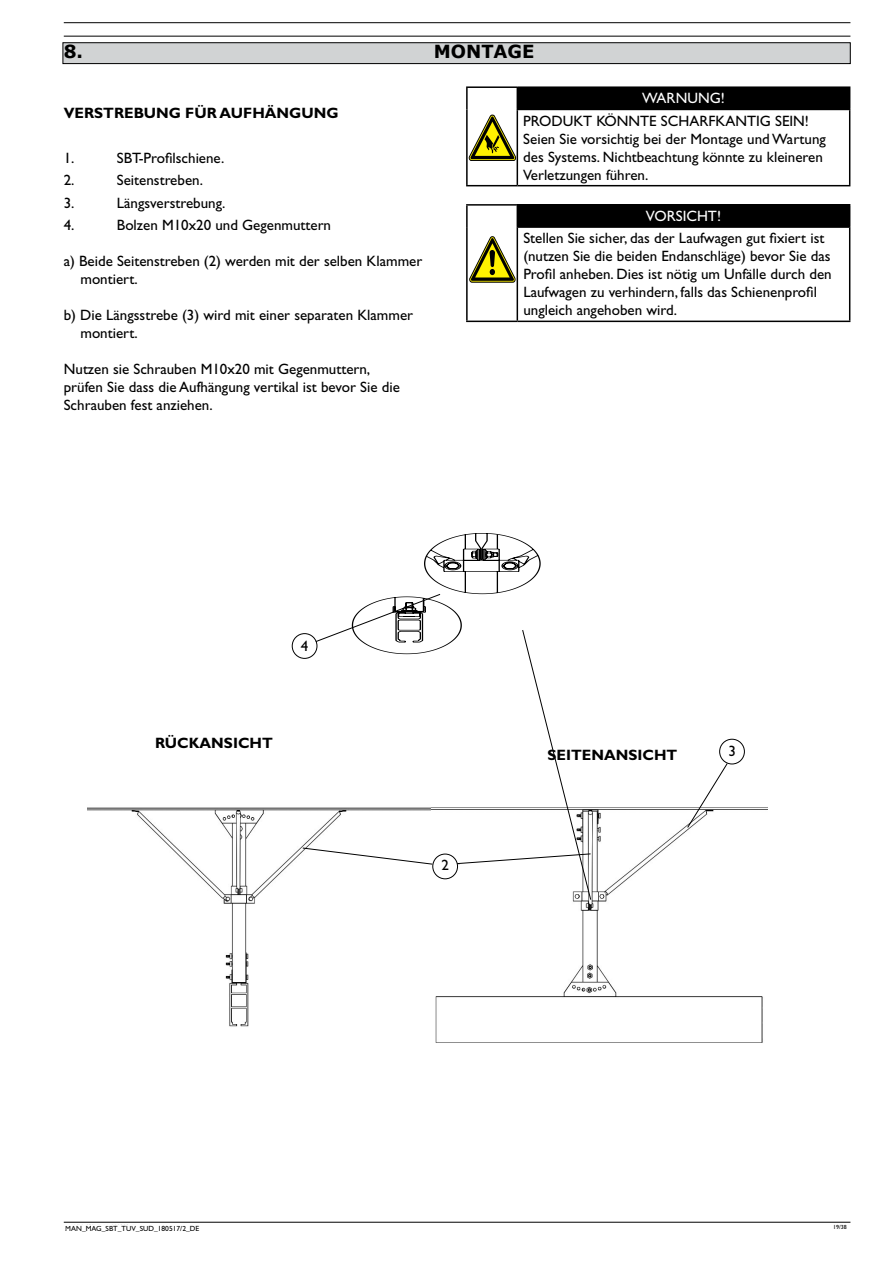
<style>
.page{position:relative;width:893px;height:1263px;background:#fff}
.page>*{position:absolute;margin:0;border:0;box-sizing:border-box;transform-origin:0 0}
.t1{font:700 18px "Verdana";color:#000}
.t2{font:15px/18px "Gill Sans Std";color:#000}
.t3{font:700 15px "Gill Sans Std";color:#000}
.t4{font:15px "Gill Sans Std";color:#fff}
.t5{font:7.5px "Gill Sans Std";color:#000}
.t6{font:6px "Gill Sans Std";color:#000}
.s1{font-size:7.5px;color:#fff}
</style>
<div class="page">
<img style="left:435px;top:807px;width:332px;height:236px">
<img style="left:88px;top:807px;width:214px;height:220px">
<svg style="left:687px;top:762px;width:41px;height:66px"></svg>
<div style="left:719px;top:739px;width:26px;height:25px;border:1px solid #000;border-radius:50%"></div>
<div style="left:292px;top:633px;width:25px;height:26px;border:1px solid #000;border-radius:50%"></div>
<svg style="left:302px;top:533px;width:289px;height:367px"></svg>
<div style="left:63px;top:43px;width:787px;height:21px;background:#d1d3d4"></div>
<div style="left:63px;top:43px;width:787px;height:21px;border:1px solid #000"></div>
<hr style="left:64px;top:36px;width:786px;height:1px;background:#000">
<hr style="left:64px;top:22px;width:786px;height:1px;background:#000">
<hr style="left:64px;top:1222px;width:786px;height:1px;background:#000">
<div style="left:517px;top:87px;width:333px;height:22px;background:#000"></div>
<hr style="left:466px;top:86px;width:51px;height:2px;background:#000">
<hr style="left:466px;top:88px;width:2px;height:21px;background:#000">
<hr style="left:517px;top:86px;width:333px;height:2px;background:#000">
<hr style="left:466px;top:109px;width:2px;height:76px;background:#000">
<hr style="left:517px;top:109px;width:333px;height:1px;background:#000">
<hr style="left:517px;top:110px;width:1px;height:75px;background:#000">
<hr style="left:849px;top:110px;width:1px;height:75px;background:#000">
<hr style="left:466px;top:185px;width:51px;height:1px;background:#000">
<hr style="left:517px;top:185px;width:333px;height:1px;background:#000">
<div style="left:517px;top:205px;width:333px;height:22px;background:#000"></div>
<hr style="left:466px;top:204px;width:51px;height:2px;background:#000">
<hr style="left:466px;top:206px;width:2px;height:21px;background:#000">
<hr style="left:517px;top:204px;width:333px;height:2px;background:#000">
<hr style="left:466px;top:227px;width:2px;height:94px;background:#000">
<hr style="left:517px;top:226px;width:333px;height:2px;background:#000">
<hr style="left:517px;top:228px;width:1px;height:93px;background:#000">
<hr style="left:849px;top:228px;width:1px;height:93px;background:#000">
<hr style="left:466px;top:321px;width:51px;height:1px;background:#000">
<hr style="left:517px;top:321px;width:333px;height:1px;background:#000">
<svg style="left:469px;top:236px;width:46px;height:46px"></svg>
<svg style="left:469px;top:115px;width:47px;height:46px"></svg>
<p class="t1" style="left:64px;top:39px;width:21px">8.</p>
<p class="t1" style="left:434px;top:39px;width:102px">MONTAGE</p>
<p class="t3" style="left:64px;top:104px;width:276px">VERSTREBUNG FÜR AUFHÄNGUNG</p>
<p class="t2" style="left:64px;top:149px;width:12px">1.</p>
<p class="t2" style="left:117px;top:149px;width:109px">SBT-Profilschiene.</p>
<p class="t2" style="left:64px;top:171px;width:12px">2.</p>
<p class="t2" style="left:117px;top:171px;width:88px">Seitenstreben.</p>
<p class="t2" style="left:64px;top:194px;width:12px">3.</p>
<p class="t2" style="left:117px;top:194px;width:110px">Längsverstrebung.</p>
<p class="t2" style="left:64px;top:216px;width:12px">4.</p>
<p class="t2" style="left:117px;top:216px;width:216px">Bolzen M10x20 und Gegenmuttern</p>
<p class="t2" style="left:80px;top:252px;width:343px;text-indent:-17px">a) Beide Seitenstreben (2) werden mit der selben Klammer montiert.</p>
<p class="t2" style="left:80px;top:306px;width:334px;text-indent:-17px">b) Die Längsstrebe (3) wird mit einer separaten Klammer montiert.</p>
<p class="t2" style="left:64px;top:360px;width:338px">Nutzen sie Schrauben M10x20 mit Gegenmuttern, prüfen Sie dass die Aufhängung vertikal ist bevor Sie die<br>Schrauben fest anziehen.</p>
<p class="t4" style="left:642px;top:90px;width:84px">WARNUNG!</p>
<p class="t2" style="left:523px;top:112px;width:304px">PRODUKT KÖNNTE SCHARFKANTIG SEIN!<br>Seien Sie vorsichtig bei der Montage und Wartung des Systems. Nichtbeachtung könnte zu kleineren Verletzungen führen.</p>
<p class="t4" style="left:646px;top:207px;width:77px">VORSICHT!</p>
<p class="t2" style="left:523px;top:229px;width:310px">Stellen Sie sicher, das der Laufwagen gut fixiert ist (nutzen Sie die beiden Endanschläge) bevor Sie das Profil anheben. Dies ist nötig um Unfälle durch den Laufwagen zu verhindern, falls das Schienenprofil ungleich angehoben wird.</p>
<p class="t2" style="left:301px;top:637px;width:9px">4</p>
<p class="t3" style="left:155px;top:734px;width:119px">RÜCKANSICHT</p>
<p class="t2" style="left:441px;top:856px;width:9px">2</p>
<p class="t3" style="left:547px;top:746px;width:131px">SEITENANSICHT</p>
<p class="t2" style="left:728px;top:742px;width:9px">3</p>
<p class="t6" style="left:71px;top:1224px;width:70px">PUM_SBT-TUV_100303_EN</p>
<p class="t6" style="left:833px;top:1224px;width:19px">19/38<span class="s1">0</span></p>
<p class="t5" style="left:65px;top:1224px;width:135px">MAN_MAG_SBT_TUV_SUD_180517/2_DE</p>
</div>
